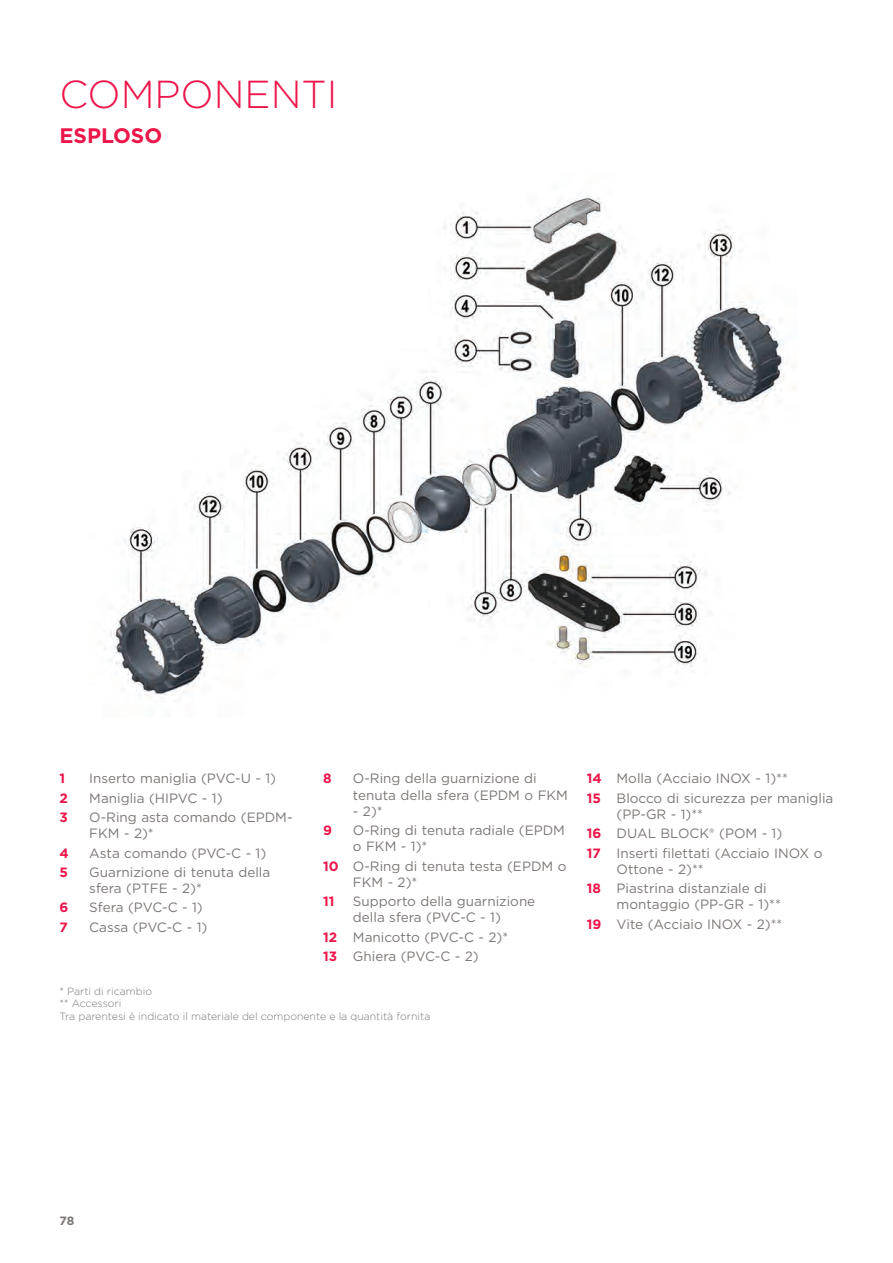
<style>
.page{position:relative;width:893px;height:1263px;background:#fff}
.page>*{position:absolute;margin:0;border:0;box-sizing:border-box;transform-origin:0 0}
.t1{font:300 39px "Gotham";color:#ed164b}
.C-9-1-Sottotitolo{font:700 21px "Gotham";color:#ed164b}
.TabVar3_Val2{font:13.5px/16.2px "Gotham";color:#7c7775}
.TabVar3_Val1{font:700 13.5px "Gotham";color:#ed164b}
.t2{font:700 12px "Gotham";color:#7c7775}
.C-9-1-NotaElencoComp{font:300 10.5px "Gotham";color:#7c7775}
</style>
<div class="page">
<img style="left:105px;top:195px;width:682px;height:504px">
<h1 class="t1" style="left:60px;top:70px;width:56px">Componenti</h1>
<p class="C-9-1-Sottotitolo" style="left:60px;top:122px;width:104px">ESPLOSO</p>
<p class="TabVar3_Val1" style="left:60px;top:770px;width:7px">1</p>
<p class="TabVar3_Val2" style="left:89px;top:770px;width:188px">Inserto maniglia (PVC-U - 1)</p>
<p class="TabVar3_Val1" style="left:60px;top:789px;width:10px">2</p>
<p class="TabVar3_Val2" style="left:89px;top:789px;width:135px">Maniglia (HIPVC - 1)</p>
<p class="TabVar3_Val1" style="left:60px;top:808px;width:10px">3</p>
<p class="TabVar3_Val2" style="left:89px;top:809px;width:205px">O-Ring asta comando (EPDM-<br>FKM - 2)*</p>
<p class="TabVar3_Val1" style="left:60px;top:844px;width:11px">4</p>
<p class="TabVar3_Val2" style="left:89px;top:844px;width:179px">Asta comando (PVC-C - 1)</p>
<p class="TabVar3_Val1" style="left:60px;top:863px;width:10px">5</p>
<p class="TabVar3_Val2" style="left:89px;top:864px;width:183px">Guarnizione di tenuta della sfera (PTFE - 2)*</p>
<p class="TabVar3_Val1" style="left:60px;top:898px;width:10px">6</p>
<p class="TabVar3_Val2" style="left:89px;top:899px;width:115px">Sfera (PVC-C - 1)</p>
<p class="TabVar3_Val1" style="left:60px;top:918px;width:10px">7</p>
<p class="TabVar3_Val2" style="left:89px;top:918px;width:120px">Cassa (PVC-C - 1)</p>
<p class="TabVar3_Val1" style="left:323px;top:770px;width:10px">8</p>
<p class="TabVar3_Val2" style="left:353px;top:770px;width:216px">O-Ring della guarnizione di tenuta della sfera (EPDM o FKM</p>
<p class="TabVar3_Val2" style="left:353px;top:803px;width:31px">- 2)*</p>
<p class="TabVar3_Val1" style="left:323px;top:821px;width:10px">9</p>
<p class="TabVar3_Val2" style="left:353px;top:822px;width:214px">O-Ring di tenuta radiale (EPDM o FKM - 1)*</p>
<p class="TabVar3_Val1" style="left:323px;top:857px;width:17px">10</p>
<p class="TabVar3_Val2" style="left:353px;top:857px;width:215px">O-Ring di tenuta testa (EPDM o<br>FKM - 2)*</p>
<p class="TabVar3_Val1" style="left:323px;top:892px;width:13px">11</p>
<p class="TabVar3_Val2" style="left:353px;top:893px;width:184px">Supporto della guarnizione della sfera (PVC-C - 1)</p>
<p class="TabVar3_Val1" style="left:323px;top:928px;width:16px">12</p>
<p class="TabVar3_Val2" style="left:353px;top:928px;width:157px">Manicotto (PVC-C - 2)*</p>
<p class="TabVar3_Val1" style="left:323px;top:947px;width:16px">13</p>
<p class="TabVar3_Val2" style="left:353px;top:948px;width:127px">Ghiera (PVC-C - 2)</p>
<p class="C-9-1-NotaElencoComp" style="left:60px;top:984px;width:94px">* Parti di ricambio</p>
<p class="C-9-1-NotaElencoComp" style="left:60px;top:997px;width:63px">** Accessori</p>
<p class="C-9-1-NotaElencoComp" style="left:60px;top:1010px;width:372px">Tra parentesi è indicato il materiale del componente e la quantità fornita</p>
<p class="TabVar3_Val1" style="left:587px;top:770px;width:16px">14</p>
<p class="TabVar3_Val2" style="left:617px;top:770px;width:173px">Molla (Acciaio INOX - 1)**</p>
<p class="TabVar3_Val1" style="left:587px;top:789px;width:16px">15</p>
<p class="TabVar3_Val2" style="left:617px;top:789px;width:218px">Blocco di sicurezza per maniglia (PP-GR - 1)**</p>
<p class="TabVar3_Val1" style="left:587px;top:824px;width:16px">16</p>
<p class="TabVar3_Val2" style="left:617px;top:825px;width:167px">DUAL BLOCK® (POM - 1)</p>
<p class="TabVar3_Val1" style="left:587px;top:844px;width:16px">17</p>
<p class="TabVar3_Val2" style="left:617px;top:844px;width:207px">Inserti filettati (Acciaio INOX o<br>Ottone - 2)**</p>
<p class="TabVar3_Val1" style="left:587px;top:879px;width:16px">18</p>
<p class="TabVar3_Val2" style="left:617px;top:880px;width:166px">Piastrina distanziale di montaggio (PP-GR - 1)**</p>
<p class="TabVar3_Val1" style="left:587px;top:915px;width:16px">19</p>
<p class="TabVar3_Val2" style="left:617px;top:915px;width:167px">Vite (Acciaio INOX - 2)**</p>
<p class="t2" style="left:60px;top:1212px;width:16px">78</p>
</div>
